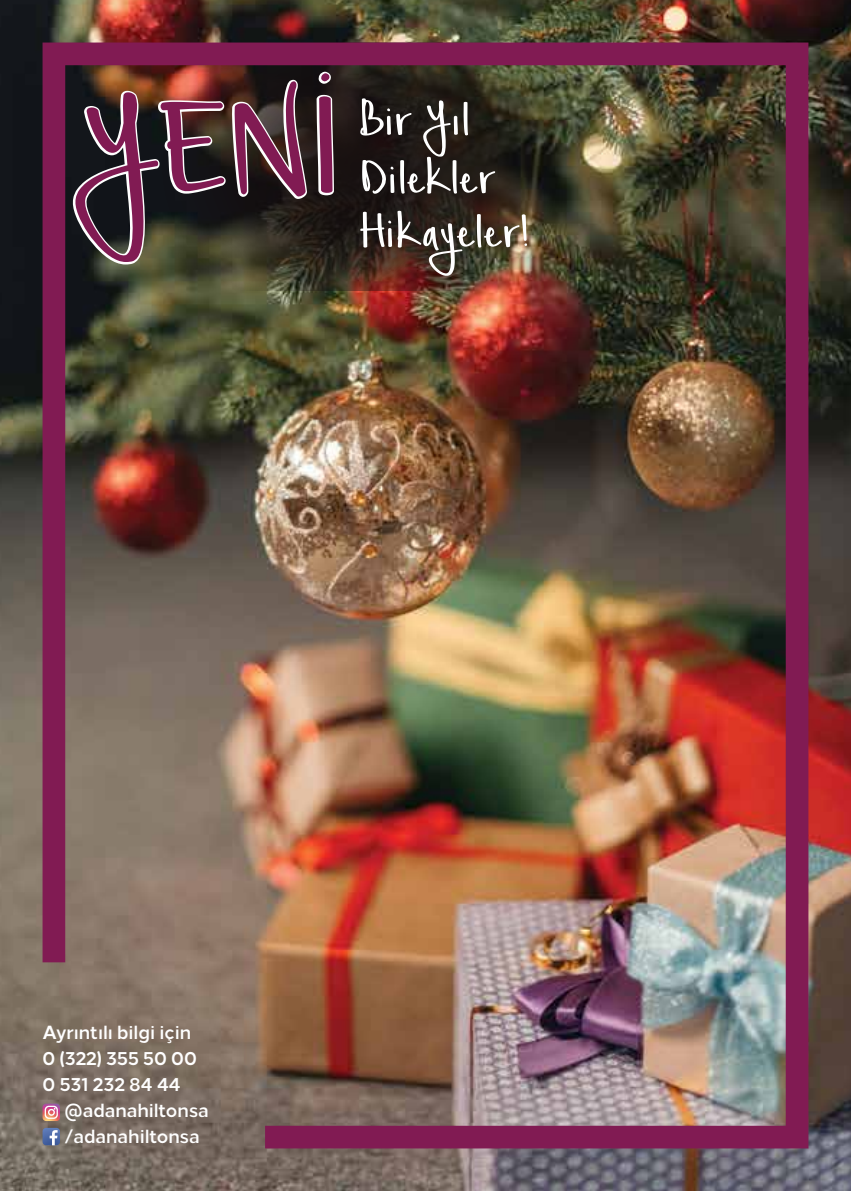
<style>
.page{position:relative;width:851px;height:1191px;background:#fff}
.page>*{position:absolute;margin:0;border:0;box-sizing:border-box;transform-origin:0 0}
.t1{font:205.8px "Simple Joys";color:#811b53}
.t2{font:68.2px/56px "Simple Joys";letter-spacing:-.01em;color:#fff}
.t3{font:700 19px "Loew";color:#fff;scale:.93 1}
</style>
<div class="page">
<img style="left:0;top:0;width:850px;height:1191px">
<img style="left:43px;top:43px;width:765px;height:1105px">
<svg style="left:43px;top:1103px;width:17px;height:18px"></svg>
<svg style="left:43px;top:1127px;width:17px;height:18px"></svg>
<h1 class="t1" style="left:73px;top:61px;width:271px">YENİ</h1>
<h2 class="t2" style="left:359px;top:99px;width:172px">Bir Yıl<br>Dilekler<br>Hikayeler!</h2>
<p class="t3" style="left:43px;top:1016px;width:161px">Ayrıntılı bilgi için</p>
<p class="t3" style="left:43px;top:1042px;width:167px">0 (322) 355 50 00</p>
<p class="t3" style="left:43px;top:1068px;width:150px">0 531 232 84 44</p>
<p class="t3" style="left:65px;top:1094px;width:156px">@adanahiltonsa</p>
<p class="t3" style="left:65px;top:1120px;width:147px">/adanahiltonsa</p>
</div>
